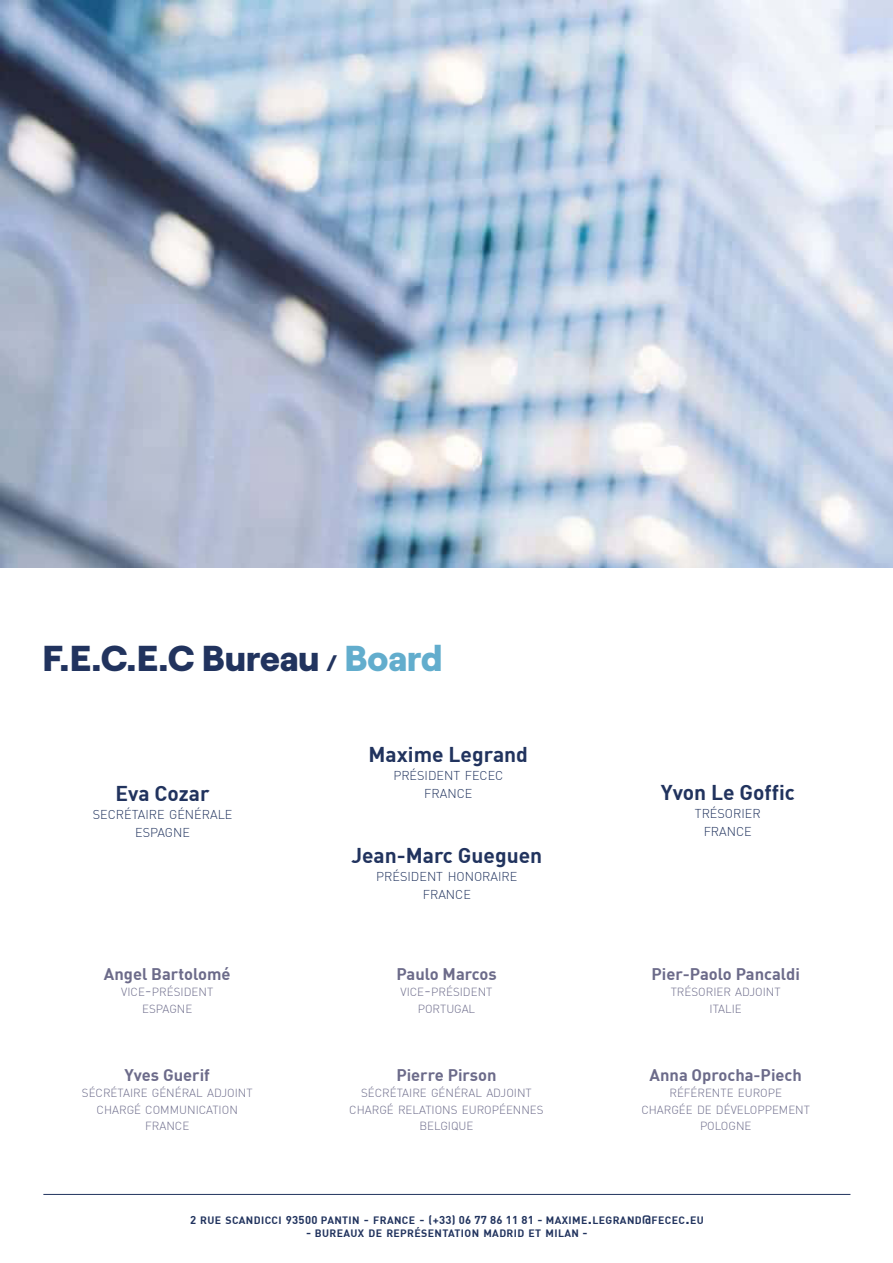
<style>
.page{position:relative;width:893px;height:1263px;background:#fff}
.page>*{position:absolute;margin:0;border:0;box-sizing:border-box;transform-origin:0 0}
.t1{font:800 36px "Roobert";color:#21335e}
.t2{font:700 21px "DIN";color:#21335e}
.t3{font:700 16.5px "DIN";color:#6c6b8a}
.t4{font:300 12.6px/18px "DIN";color:#21335e;text-align:center}
.t5{font:300 11.55px/16.5px "DIN";color:#6c6b8a;text-align:center}
.t6{font:700 10.5px "DIN";letter-spacing:.035em;color:#21335e}
.s1{font-size:22.5px}
.s2{color:#62adcd}
.s3{font-size:16.5px}
.s4{font-size:11.25px}
.s5{font-size:12px}
.s6{font-size:15px}
</style>
<div class="page">
<hr style="left:43px;top:1194px;width:807px;height:1px;background:#21335e">
<img style="left:0;top:0;width:893px;height:568px">
<h1 class="t1" style="left:43px;top:642px;width:402px">F.E.C.E.C Bureau <span class="s1">/</span> <span class="s2">Board</span></h1>
<h2 class="t2" style="left:116px;top:785px;width:96px">Eva Cozar</h2>
<p class="t4" style="left:93px;top:805px;width:141px">SECRÉTAIRE GÉNÉRALE<br>ESPAGNE</p>
<h3 class="t3" style="left:104px;top:967px;width:128px">Angel Bartolomé</h3>
<p class="t5" style="left:121px;top:984px;width:93px">VICE<span class="s3">-</span>PRÉSIDENT<br>ESPAGNE</p>
<h3 class="t3" style="left:125px;top:1068px;width:87px">Yves Guerif</h3>
<p class="t5" style="left:82px;top:1085px;width:172px">SÉCRÉTAIRE GÉNÉRAL ADJOINT<br>CHARGÉ COMMUNICATION<br>FRANCE</p>
<h2 class="t2" style="left:369px;top:746px;width:161px">Maxime Legrand</h2>
<p class="t4" style="left:393px;top:767px;width:111px">PRÉSIDENT FECEC<br>FRANCE</p>
<h2 class="t2" style="left:351px;top:847px;width:192px">Jean-Marc Gueguen</h2>
<p class="t4" style="left:376px;top:868px;width:143px">PRÉSIDENT HONORAIRE<br>FRANCE</p>
<h3 class="t3" style="left:396px;top:967px;width:102px">Paulo Marcos</h3>
<p class="t5" style="left:400px;top:984px;width:93px">VICE<span class="s3">-</span>PRÉSIDENT<br>PORTUGAL</p>
<h3 class="t3" style="left:396px;top:1068px;width:102px">Pierre Pirson</h3>
<p class="t5" style="left:349px;top:1085px;width:196px">SÉCRÉTAIRE GÉNÉRAL ADJOINT<br>CHARGÉ RELATIONS EUROPÉENNES<br>BELGIQUE</p>
<h2 class="t2" style="left:661px;top:784px;width:136px">Yvon Le Goffic</h2>
<p class="t4" style="left:695px;top:805px;width:67px">TRÉSORIER<br>FRANCE</p>
<h3 class="t3" style="left:651px;top:967px;width:150px">Pier-Paolo Pancaldi</h3>
<p class="t5" style="left:671px;top:984px;width:112px">TRÉSORIER ADJOINT<br>ITALIE</p>
<h3 class="t3" style="left:650px;top:1068px;width:154px">Anna Oprocha-Piech</h3>
<p class="t5" style="left:641px;top:1085px;width:170px">RÉFÉRENTE EUROPE<br>CHARGÉE DE DÉVELOPPEMENT<br>POLOGNE</p>
<p class="t6" style="left:190px;top:1215px;width:515px"><span class="s4">2</span> RUE SCANDICCI <span class="s4">93500</span> PANTIN <span class="s5">-</span> FRANCE <span class="s5">-</span> <span class="s4">(+33) 06 77 86 11 81</span> <span class="s5">-</span> MAXIME<span class="s6">.</span>LEGRAND<span class="s5">@</span>FECEC<span class="s6">.</span>EU</p>
<p class="t6" style="left:306px;top:1229px;width:283px"><span class="s5">-</span> BUREAUX DE REPRÉSENTATION MADRID ET MILAN <span class="s5">-</span></p>
</div>
